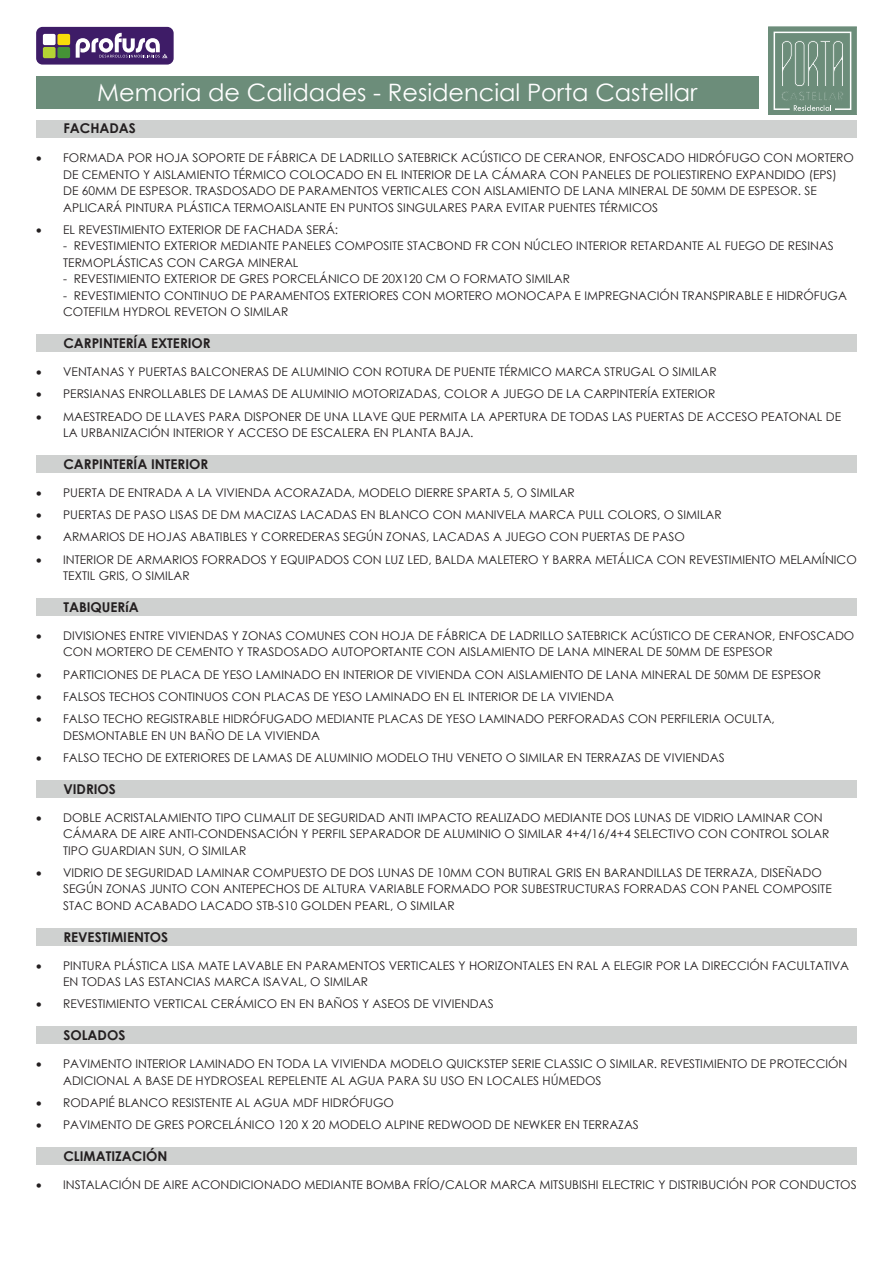
<style>
.page{position:relative;width:893px;height:1263px;background:#fff}
.page>*{position:absolute;margin:0;border:0;box-sizing:border-box;transform-origin:0 0}
.t1{font:24px "Century Gothic";color:#fff}
.t2{font:700 13.5px "Century Gothic";color:#231f20}
.t3{font:12px/16.5px "Century Gothic";color:#231f20}
</style>
<div class="page">
<div style="left:36px;top:121px;width:821px;height:17px;background:#cfd1d0"></div>
<div style="left:36px;top:335px;width:821px;height:17px;background:#cfd1d0"></div>
<div style="left:36px;top:455px;width:821px;height:18px;background:#cfd1d0"></div>
<div style="left:36px;top:598px;width:821px;height:18px;background:#cfd1d0"></div>
<div style="left:36px;top:780px;width:821px;height:17px;background:#cfd1d0"></div>
<div style="left:36px;top:928px;width:821px;height:17px;background:#cfd1d0"></div>
<div style="left:36px;top:1026px;width:821px;height:18px;background:#cfd1d0"></div>
<div style="left:36px;top:1147px;width:821px;height:18px;background:#cfd1d0"></div>
<div style="left:36px;top:27px;width:138px;height:38px;background:#3e1c67;border-radius:6px"></div>
<div style="left:43px;top:34px;width:13px;height:11px;background:#fff;border-radius:2px"></div>
<div style="left:43px;top:47px;width:13px;height:11px;background:#b5d334;border-radius:2px"></div>
<div style="left:57px;top:34px;width:13px;height:11px;background:#f7dd09;border-radius:2px"></div>
<div style="left:57px;top:47px;width:13px;height:11px;background:#459336;border-radius:2px"></div>
<svg style="left:76px;top:33px;width:92px;height:26px"></svg>
<div style="left:36px;top:76px;width:723px;height:32px;background:#6c8d7a"></div>
<div style="left:769px;top:27px;width:87px;height:88px;background:#6c8d7a"></div>
<svg style="left:773px;top:31px;width:79px;height:80px"></svg>
<h1 class="t1" style="left:97px;top:76px;width:602px">Memoria de Calidades - Residencial Porta Castellar</h1>
<p class="t2" style="left:63px;top:118px;width:74px">FACHADAS</p>
<p class="t3" style="left:63px;top:149px;width:792px;text-indent:-27px">• FORMADA POR HOJA SOPORTE DE FÁBRICA DE LADRILLO SATEBRICK ACÚSTICO DE CERANOR, ENFOSCADO HIDRÓFUGO CON MORTERO DE CEMENTO Y AISLAMIENTO TÉRMICO COLOCADO EN EL INTERIOR DE LA CÁMARA CON PANELES DE POLIESTIRENO EXPANDIDO (EPS)<br>DE 60MM DE ESPESOR. TRASDOSADO DE PARAMENTOS VERTICALES CON AISLAMIENTO DE LANA MINERAL DE 50MM DE ESPESOR. SE APLICARÁ PINTURA PLÁSTICA TERMOAISLANTE EN PUNTOS SINGULARES PARA EVITAR PUENTES TÉRMICOS</p>
<p class="t3" style="left:36px;top:221px;width:304px">• EL REVESTIMIENTO EXTERIOR DE FACHADA SERÁ:</p>
<p class="t3" style="left:63px;top:238px;width:772px">- REVESTIMIENTO EXTERIOR MEDIANTE PANELES COMPOSITE STACBOND FR CON NÚCLEO INTERIOR RETARDANTE AL FUEGO DE RESINAS<br>TERMOPLÁSTICAS CON CARGA MINERAL</p>
<p class="t3" style="left:63px;top:271px;width:508px">- REVESTIMIENTO EXTERIOR DE GRES PORCELÁNICO DE 20X120 CM O FORMATO SIMILAR</p>
<p class="t3" style="left:63px;top:287px;width:785px">- REVESTIMIENTO CONTINUO DE PARAMENTOS EXTERIORES CON MORTERO MONOCAPA E IMPREGNACIÓN TRANSPIRABLE E HIDRÓFUGA<br>COTEFILM HYDROL REVETON O SIMILAR</p>
<p class="t2" style="left:63px;top:333px;width:149px">CARPINTERÍA EXTERIOR</p>
<p class="t3" style="left:36px;top:363px;width:682px">• VENTANAS Y PUERTAS BALCONERAS DE ALUMINIO CON ROTURA DE PUENTE TÉRMICO MARCA STRUGAL O SIMILAR</p>
<p class="t3" style="left:36px;top:386px;width:681px">• PERSIANAS ENROLLABLES DE LAMAS DE ALUMINIO MOTORIZADAS, COLOR A JUEGO DE LA CARPINTERÍA EXTERIOR</p>
<p class="t3" style="left:63px;top:408px;width:779px;text-indent:-27px">• MAESTREADO DE LLAVES PARA DISPONER DE UNA LLAVE QUE PERMITA LA APERTURA DE TODAS LAS PUERTAS DE ACCESO PEATONAL DE<br>LA URBANIZACIÓN INTERIOR Y ACCESO DE ESCALERA EN PLANTA BAJA.</p>
<p class="t2" style="left:63px;top:454px;width:146px">CARPINTERÍA INTERIOR</p>
<p class="t3" style="left:36px;top:484px;width:540px">• PUERTA DE ENTRADA A LA VIVIENDA ACORAZADA, MODELO DIERRE SPARTA 5, O SIMILAR</p>
<p class="t3" style="left:36px;top:506px;width:687px">• PUERTAS DE PASO LISAS DE DM MACIZAS LACADAS EN BLANCO CON MANIVELA MARCA PULL COLORS, O SIMILAR</p>
<p class="t3" style="left:36px;top:529px;width:650px">• ARMARIOS DE HOJAS ABATIBLES Y CORREDERAS SEGÚN ZONAS, LACADAS A JUEGO CON PUERTAS DE PASO</p>
<p class="t3" style="left:63px;top:551px;width:795px;text-indent:-27px">• INTERIOR DE ARMARIOS FORRADOS Y EQUIPADOS CON LUZ LED, BALDA MALETERO Y BARRA METÁLICA CON REVESTIMIENTO MELAMÍNICO<br>TEXTIL GRIS, O SIMILAR</p>
<p class="t2" style="left:63px;top:597px;width:77px">TABIQUERíA</p>
<p class="t3" style="left:63px;top:627px;width:793px;text-indent:-27px">• DIVISIONES ENTRE VIVIENDAS Y ZONAS COMUNES CON HOJA DE FÁBRICA DE LADRILLO SATEBRICK ACÚSTICO DE CERANOR, ENFOSCADO<br>CON MORTERO DE CEMENTO Y TRASDOSADO AUTOPORTANTE CON AISLAMIENTO DE LANA MINERAL DE 50MM DE ESPESOR</p>
<p class="t3" style="left:36px;top:666px;width:786px">• PARTICIONES DE PLACA DE YESO LAMINADO EN INTERIOR DE VIVIENDA CON AISLAMIENTO DE LANA MINERAL DE 50MM DE ESPESOR</p>
<p class="t3" style="left:36px;top:688px;width:579px">• FALSOS TECHOS CONTINUOS CON PLACAS DE YESO LAMINADO EN EL INTERIOR DE LA VIVIENDA</p>
<p class="t3" style="left:63px;top:710px;width:713px;text-indent:-27px">• FALSO TECHO REGISTRABLE HIDRÓFUGADO MEDIANTE PLACAS DE YESO LAMINADO PERFORADAS CON PERFILERIA OCULTA,<br>DESMONTABLE EN UN BAÑO DE LA VIVIENDA</p>
<p class="t3" style="left:36px;top:749px;width:690px">• FALSO TECHO DE EXTERIORES DE LAMAS DE ALUMINIO MODELO THU VENETO O SIMILAR EN TERRAZAS DE VIVIENDAS</p>
<p class="t2" style="left:63px;top:779px;width:54px">VIDRIOS</p>
<p class="t3" style="left:63px;top:809px;width:768px;text-indent:-27px">• DOBLE ACRISTALAMIENTO TIPO CLIMALIT DE SEGURIDAD ANTI IMPACTO REALIZADO MEDIANTE DOS LUNAS DE VIDRIO LAMINAR CON<br>CÁMARA DE AIRE ANTI-CONDENSACIÓN Y PERFIL SEPARADOR DE ALUMINIO O SIMILAR 4+4/16/4+4 SELECTIVO CON CONTROL SOLAR<br>TIPO GUARDIAN SUN, O SIMILAR</p>
<p class="t3" style="left:63px;top:864px;width:770px;text-indent:-27px">• VIDRIO DE SEGURIDAD LAMINAR COMPUESTO DE DOS LUNAS DE 10MM CON BUTIRAL GRIS EN BARANDILLAS DE TERRAZA, DISEÑADO<br>SEGÚN ZONAS JUNTO CON ANTEPECHOS DE ALTURA VARIABLE FORMADO POR SUBESTRUCTURAS FORRADAS CON PANEL COMPOSITE<br>STAC BOND ACABADO LACADO STB-S10 GOLDEN PEARL, O SIMILAR</p>
<p class="t2" style="left:63px;top:927px;width:106px">REVESTIMIENTOS</p>
<p class="t3" style="left:63px;top:957px;width:787px;text-indent:-27px">• PINTURA PLÁSTICA LISA MATE LAVABLE EN PARAMENTOS VERTICALES Y HORIZONTALES EN RAL A ELEGIR POR LA DIRECCIÓN FACULTATIVA<br>EN TODAS LAS ESTANCIAS MARCA ISAVAL, O SIMILAR</p>
<p class="t3" style="left:36px;top:995px;width:459px">• REVESTIMIENTO VERTICAL CERÁMICO EN EN BAÑOS Y ASEOS DE VIVIENDAS</p>
<p class="t2" style="left:63px;top:1025px;width:64px">SOLADOS</p>
<p class="t3" style="left:63px;top:1055px;width:786px;text-indent:-27px">• PAVIMENTO INTERIOR LAMINADO EN TODA LA VIVIENDA MODELO QUICKSTEP SERIE CLASSIC O SIMILAR. REVESTIMIENTO DE PROTECCIÓN<br>ADICIONAL A BASE DE HYDROSEAL REPELENTE AL AGUA PARA SU USO EN LOCALES HÚMEDOS</p>
<p class="t3" style="left:36px;top:1094px;width:359px">• RODAPIÉ BLANCO RESISTENTE AL AGUA MDF HIDRÓFUGO</p>
<p class="t3" style="left:36px;top:1116px;width:604px">• PAVIMENTO DE GRES PORCELÁNICO 120 X 20 MODELO ALPINE REDWOOD DE NEWKER EN TERRAZAS</p>
<p class="t2" style="left:63px;top:1146px;width:106px">CLIMATIZACIÓN</p>
<p class="t3" style="left:36px;top:1176px;width:822px">• INSTALACIÓN DE AIRE ACONDICIONADO MEDIANTE BOMBA FRÍO/CALOR MARCA MITSUBISHI ELECTRIC Y DISTRIBUCIÓN POR CONDUCTOS</p>
</div>
